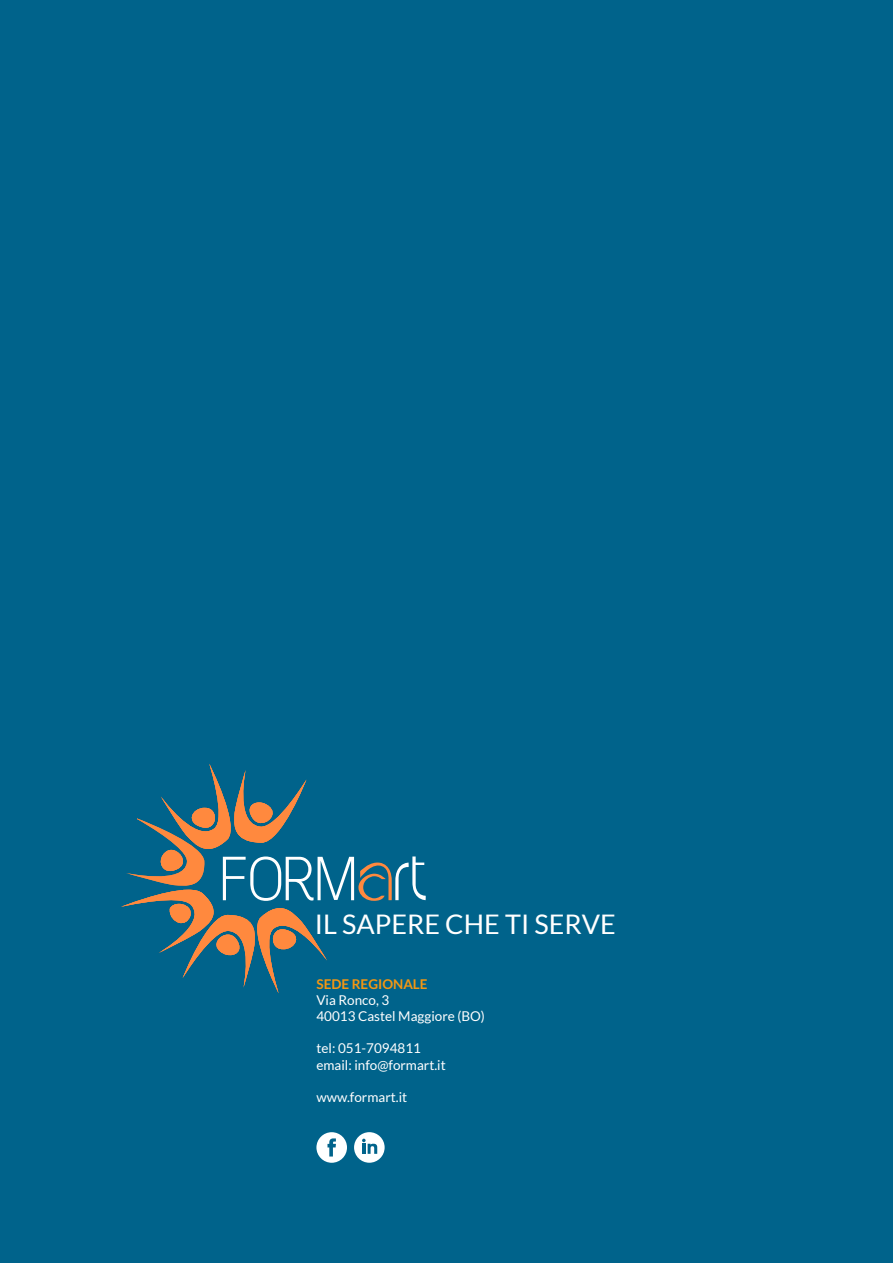
<style>
.page{position:relative;width:893px;height:1263px;background:#00638b}
.page>*{position:absolute;margin:0;border:0;box-sizing:border-box;transform-origin:0 0}
.t1{font:27px "Lato";color:#fff}
.t2{font:13.5px/16.2px "Lato";color:#fff}
.t3{font:700 13.5px "Lato";color:#f49712}
</style>
<div class="page">
<svg style="left:121px;top:764px;width:305px;height:229px"></svg>
<div style="left:354px;top:1132px;width:31px;height:31px;background:#fff;border-radius:50%"></div>
<svg style="left:362px;top:1139px;width:15px;height:15px"></svg>
<div style="left:316px;top:1132px;width:31px;height:31px;background:#fff;border-radius:50%"></div>
<svg style="left:327px;top:1138px;width:9px;height:18px"></svg>
<h1 class="t1" style="left:315px;top:909px;width:302px">IL SAPERE CHE TI SERVE</h1>
<p class="t3" style="left:316px;top:976px;width:113px">SEDE REGIONALE</p>
<p class="t2" style="left:316px;top:992px;width:170px">Via Ronco, 3<br>40013 Castel Maggiore (BO)</p>
<p class="t2" style="left:316px;top:1040px;width:131px">tel: 051-7094811 email: info@formart.it</p>
<p class="t2" style="left:316px;top:1089px;width:92px">www.formart.it</p>
</div>
